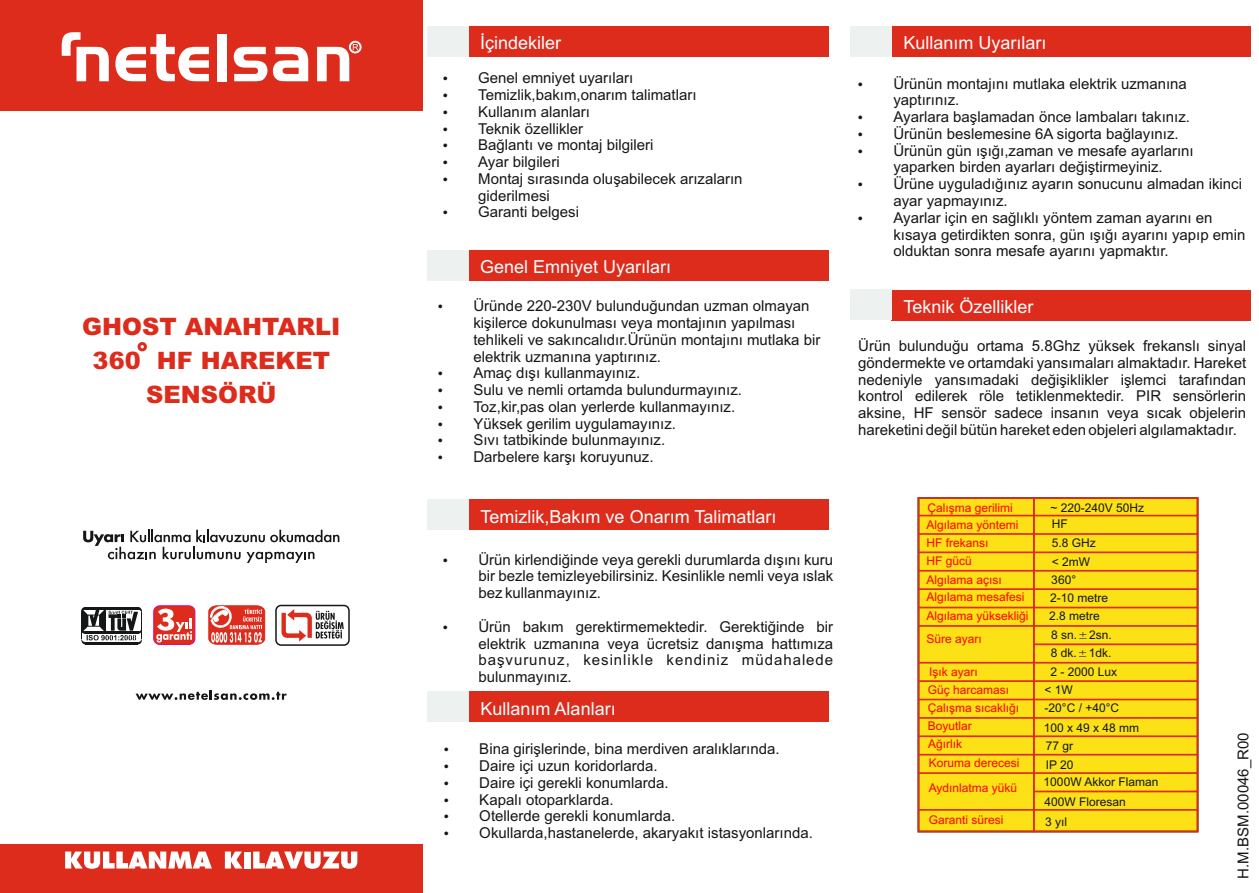
<style>
.page{position:relative;width:1259px;height:893px;background:#fff}
.page>*{position:absolute;margin:0;border:0;box-sizing:border-box;transform-origin:0 0}
.t1{font:900 24px/33.9px "Arial";color:#dd2b1c;text-align:center}
.t2{font:18px "Arial";color:#fff}
.t3{font:15px/16.8px "Arial";color:#151616}
.t4{font:12px/18px "Arial";color:#f00}
.t5{font:12px/18.3px "Arial";color:#151616}
.s1{font-family:"Commercial Pi BT"}
</style>
<div class="page">
<div style="left:917px;top:497px;width:282px;height:336px;background:#fbe116"></div>
<div style="left:469px;top:250px;width:359px;height:30px;background:#dd2b1c"></div>
<div style="left:427px;top:250px;width:42px;height:30px;background:#edf2f0"></div>
<div style="left:469px;top:499px;width:359px;height:30px;background:#dd2b1c"></div>
<div style="left:427px;top:499px;width:42px;height:30px;background:#edf2f0"></div>
<div style="left:469px;top:692px;width:359px;height:30px;background:#dd2b1c"></div>
<div style="left:427px;top:691px;width:42px;height:31px;background:#edf2f0"></div>
<div style="left:891px;top:26px;width:360px;height:30px;background:#dd2b1c"></div>
<div style="left:850px;top:26px;width:41px;height:30px;background:#edf2f0"></div>
<div style="left:891px;top:290px;width:360px;height:30px;background:#dd2b1c"></div>
<div style="left:850px;top:290px;width:41px;height:30px;background:#edf2f0"></div>
<div style="left:917px;top:497px;width:117px;height:335px;border:2px solid #dd2b1c"></div>
<hr style="left:918px;top:515px;width:279px;height:1px;background:#dd2b1c">
<hr style="left:918px;top:533px;width:279px;height:2px;background:#dd2b1c">
<hr style="left:918px;top:551px;width:279px;height:2px;background:#dd2b1c">
<hr style="left:918px;top:570px;width:279px;height:2px;background:#dd2b1c">
<hr style="left:918px;top:588px;width:279px;height:2px;background:#dd2b1c">
<hr style="left:918px;top:607px;width:279px;height:1px;background:#dd2b1c">
<hr style="left:918px;top:625px;width:279px;height:2px;background:#dd2b1c">
<hr style="left:1033px;top:643px;width:164px;height:2px;background:#dd2b1c">
<hr style="left:918px;top:662px;width:279px;height:2px;background:#dd2b1c">
<hr style="left:918px;top:699px;width:279px;height:1px;background:#dd2b1c">
<hr style="left:918px;top:680px;width:279px;height:2px;background:#dd2b1c">
<hr style="left:919px;top:717px;width:278px;height:2px;background:#dd2b1c">
<hr style="left:919px;top:735px;width:278px;height:2px;background:#dd2b1c">
<hr style="left:919px;top:754px;width:278px;height:1px;background:#dd2b1c">
<hr style="left:919px;top:772px;width:278px;height:2px;background:#dd2b1c">
<div style="left:1033px;top:497px;width:165px;height:335px;border:2px solid #dd2b1c"></div>
<hr style="left:1034px;top:791px;width:163px;height:1px;background:#dd2b1c">
<hr style="left:919px;top:809px;width:278px;height:2px;background:#dd2b1c">
<div style="left:0;top:844px;width:422px;height:49px;background:#dd2b1c"></div>
<div style="left:0;top:0;width:422px;height:111px;background:#dd2b1c"></div>
<svg style="left:136px;top:690px;width:150px;height:10px"></svg>
<div style="left:153px;top:605px;width:42px;height:40px;background:#dd2b1c;border:1px solid #e10886;border-radius:6px"></div>
<svg style="left:208px;top:605px;width:57px;height:40px;background:#e76b61"></svg>
<svg style="left:156px;top:609px;width:36px;height:33px"></svg>
<svg style="left:81px;top:607px;width:61px;height:37px"></svg>
<svg style="left:115px;top:34px;width:94px;height:47px"></svg>
<div style="left:217px;top:34px;width:9px;height:47px;background:#fff"></div>
<svg style="left:234px;top:47px;width:33px;height:34px"></svg>
<svg style="left:273px;top:47px;width:35px;height:34px"></svg>
<svg style="left:317px;top:44px;width:41px;height:37px"></svg>
<div style="left:349px;top:41px;width:12px;height:12px;border:2px solid #fff;border-radius:50%"></div>
<svg style="left:62px;top:32px;width:47px;height:49px"></svg>
<svg style="left:65px;top:851px;width:147px;height:18px"></svg>
<svg style="left:225px;top:851px;width:17px;height:17px"></svg>
<div style="left:244px;top:851px;width:6px;height:17px;background:#fff"></div>
<svg style="left:253px;top:851px;width:104px;height:18px"></svg>
<svg style="left:83px;top:530px;width:256px;height:33px"></svg>
<div style="left:138px;top:342px;width:9px;height:9px;border:3px solid #dd2b1c;border-radius:50%"></div>
<div style="left:469px;top:27px;width:359px;height:30px;background:#dd2b1c"></div>
<div style="left:427px;top:26px;width:42px;height:31px;background:#edf2f0"></div>
<div style="left:275px;top:605px;width:75px;height:41px;border:2px solid #151616;border-radius:5px"></div>
<svg style="left:281px;top:609px;width:63px;height:32px"></svg>
<h1 class="t1" style="left:82px;top:312px;width:260px">GHOST ANAHTARLI<br>360 HF HAREKET<br>SENSÖRÜ</h1>
<p class="t2" style="left:480px;top:36px;width:83px">İçindekiler</p>
<p class="t3" style="left:478px;top:71px;width:266px">Genel emniyet uyarıları<br>Temizlik,bakım,onarım talimatları<br>Kullanım alanları<br>Teknik özellikler<br>Bağlantı ve montaj bilgileri<br>Ayar bilgileri<br>Montaj sırasında oluşabilecek arızaların giderilmesi<br>Garanti belgesi</p>
<p class="t2" style="left:480px;top:260px;width:193px">Genel Emniyet Uyarıları</p>
<p class="t3" style="left:473px;top:299px;width:348px">Üründe 220-230V bulunduğundan uzman olmayan kişilerce dokunulması veya montajının yapılması tehlikeli ve sakıncalıdır.Ürünün montajını mutlaka bir elektrik uzmanına yaptırınız.<br>Amaç dışı kullanmayınız.<br>Sulu ve nemli ortamda bulundurmayınız.<br>Toz,kir,pas olan yerlerde kullanmayınız.<br>Yüksek gerilim uygulamayınız.<br>Sıvı tatbikinde bulunmayınız.<br>Darbelere karşı koruyunuz.</p>
<p class="t2" style="left:480px;top:509px;width:297px">Temizlik,Bakım ve Onarım Talimatları</p>
<p class="t3" style="left:478px;top:552px;width:356px;text-align:justify">Ürün kirlendiğinde veya gerekli durumlarda dışını kuru bir bezle temizleyebilirsiniz. Kesinlikle nemli veya ıslak bez kullanmayınız.</p>
<p class="t3" style="left:478px;top:619px;width:356px;text-align:justify">Ürün bakım gerektirmemektedir. Gerektiğinde bir elektrik uzmanına veya ücretsiz danışma hattımıza başvurunuz, kesinlikle kendiniz müdahalede bulunmayınız.</p>
<p class="t2" style="left:480px;top:702px;width:137px">Kullanım Alanları</p>
<p class="t3" style="left:479px;top:742px;width:335px">Bina girişlerinde, bina merdiven aralıklarında.<br>Daire içi uzun koridorlarda.<br>Daire içi gerekli konumlarda.<br>Kapalı otoparklarda.<br>Otellerde gerekli konumlarda.<br>Okullarda,hastanelerde, akaryakıt istasyonlarında.</p>
<p class="t2" style="left:903px;top:36px;width:145px">Kullanım Uyarıları</p>
<p class="t3" style="left:893px;top:76px;width:353px">Ürünün montajını mutlaka elektrik uzmanına yaptırınız.<br>Ayarlara başlamadan önce lambaları takınız.<br>Ürünün beslemesine 6A sigorta bağlayınız.<br>Ürünün gün ışığı,zaman ve mesafe ayarlarını yaparken birden ayarları değiştirmeyiniz.<br>Ürüne uyguladığınız ayarın sonucunu almadan ikinci ayar yapmayınız.<br>Ayarlar için en sağlıklı yöntem zaman ayarını en kısaya getirdikten sonra, gün ışığı ayarını yapıp emin olduktan sonra mesafe ayarını yapmaktır.</p>
<p class="t2" style="left:903px;top:300px;width:132px">Teknik Özellikler</p>
<p class="t3" style="left:858px;top:339px;width:389px;text-align:justify">Ürün bulunduğu ortama 5.8Ghz yüksek frekanslı sinyal göndermekte ve ortamdaki yansımaları almaktadır. Hareket nedeniyle yansımadaki değişiklikler işlemci tarafından kontrol edilerek röle tetiklenmektedir. PIR sensörlerin aksine, HF sensör sadece insanın veya sıcak objelerin hareketini değil bütün hareket eden objeleri algılamaktadır.</p>
<p class="t4" style="left:927px;top:500px;width:87px">Çalışma gerilimi</p>
<p class="t4" style="left:926px;top:517px;width:94px">Algılama yöntemi</p>
<p class="t4" style="left:926px;top:535px;width:64px">HF frekansı<br>HF gücü</p>
<p class="t4" style="left:926px;top:572px;width:77px">Algılama açısı</p>
<p class="t4" style="left:926px;top:589px;width:100px">Algılama mesafesi</p>
<p class="t4" style="left:926px;top:631px;width:57px">Süre ayarı</p>
<p class="t4" style="left:928px;top:664px;width:93px">Işık ayarı<br>Güç harcaması<br>Çalışma sıcaklığı</p>
<p class="t4" style="left:926px;top:608px;width:104px">Algılama yüksekliği</p>
<p class="t4" style="left:928px;top:718px;width:46px">Boyutlar<br>Ağırlık</p>
<p class="t4" style="left:928px;top:755px;width:92px">Koruma derecesi</p>
<p class="t5" style="left:1050px;top:501px;width:95px;line-height:16.2px">~ 220-240V 50Hz<br>HF</p>
<p class="t5" style="left:1049px;top:535px;width:69px">5.8 GHz<br>&lt; 2mW<br>360°<br>2-10 metre<br>2.8 metre<br>8 sn.<span class="s1">A</span>2sn.<br>8 dk.<span class="s1">A</span>1dk.<br>2 - 2000 Lux</p>
<p class="t5" style="left:1044px;top:682px;width:30px">&lt; 1W</p>
<p class="t5" style="left:1044px;top:698px;width:97px;line-height:20.4px">-20°C / +40°C<br>100 x 49 x 48 mm</p>
<p class="t5" style="left:1046px;top:738px;width:29px">77 gr</p>
<p class="t5" style="left:1045px;top:756px;width:29px">IP 20</p>
<p class="t4" style="left:928px;top:780px;width:90px">Aydınlatma yükü</p>
<p class="t5" style="left:1043px;top:773px;width:116px;line-height:19.5px">1000W Akkor Flaman<br>400W Floresan</p>
<p class="t4" style="left:928px;top:812px;width:76px">Garanti süresi</p>
<p class="t5" style="left:1045px;top:813px;width:24px">3 yıl</p>
<p class="t3" style="left:1236px;top:878px;width:147px;rotate:-90deg">H.M.BSM.00046_R00</p>
</div>
